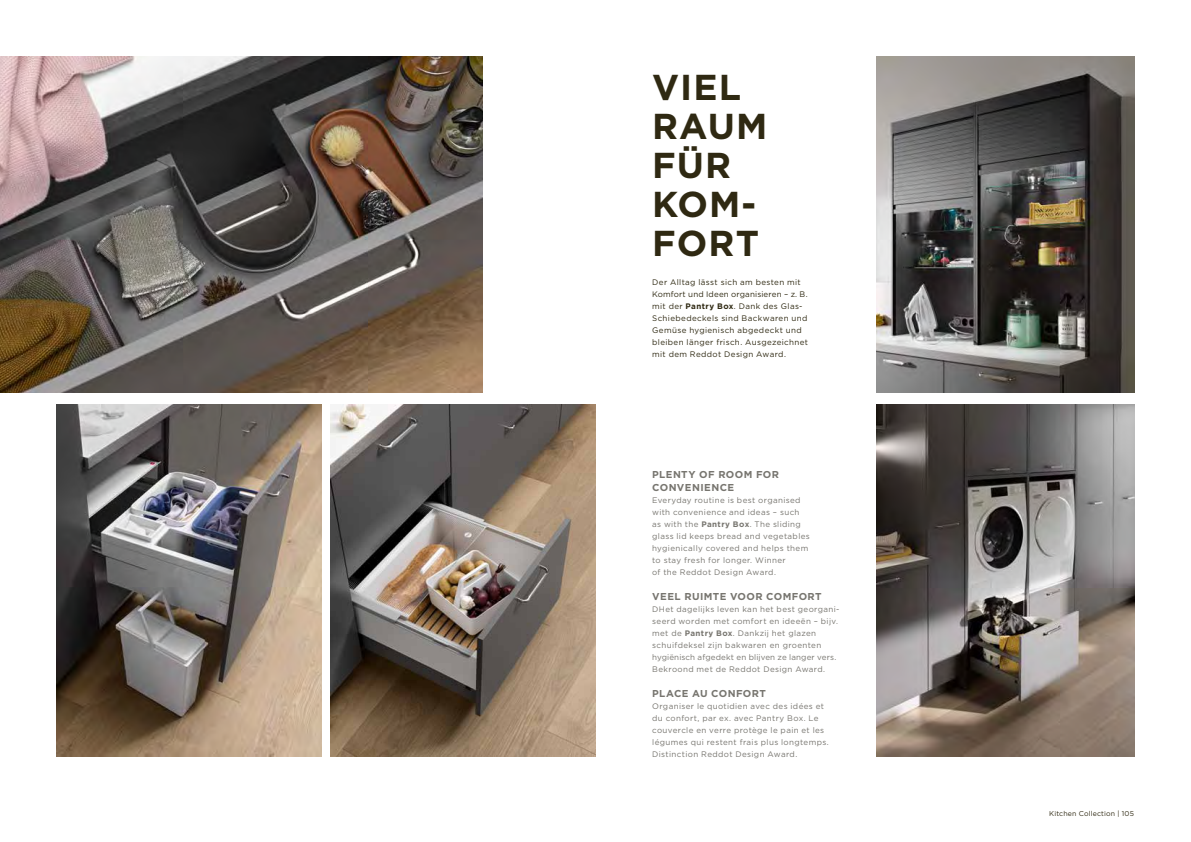
<style>
.page{position:relative;width:1191px;height:842px;background:#fff}
.page>*{position:absolute;margin:0;border:0;box-sizing:border-box;transform-origin:0 0}
.t1{font:700 36px/39px "Gotham";letter-spacing:.03em;color:#2f2912}
.t2{font:700 10px/13px "Gotham";letter-spacing:.045em;color:#77756f}
.t3{font:8px/12px "Gotham";letter-spacing:.045em;color:#77756f}
.t4{font:8px/12px "Gotham";letter-spacing:.045em;color:#2f2912}
.t5{font:7px "Gotham";letter-spacing:.02em;color:#2f2912}
.s1{font-weight:700}
</style>
<div class="page">
<img style="left:57px;top:404px;width:264px;height:353px">
<img style="left:331px;top:404px;width:264px;height:353px">
<img style="left:0;top:57px;width:482px;height:335px">
<img style="left:876px;top:404px;width:258px;height:353px">
<img style="left:876px;top:57px;width:258px;height:335px">
<h1 class="t1" style="left:652px;top:67px;width:117px">VIEL<br>RAUM<br>FÜR<br>KOM-<br>FORT</h1>
<p class="t4" style="left:652px;top:276px;width:157px">Der Alltag lässt sich am besten mit Komfort und Ideen organisieren – z. B. mit der <span class="s1">Pantry Box</span>. Dank des Glas-Schiebedeckels sind Backwaren und Gemüse hygienisch abgedeckt und bleiben länger frisch. Ausgezeichnet mit dem Reddot Design Award.</p>
<p class="t2" style="left:652px;top:468px;width:128px">PLENTY OF ROOM FOR<br>CONVENIENCE</p>
<p class="t3" style="left:652px;top:494px;width:159px">Everyday routine is best organised with convenience and ideas – such as with the <span class="s1">Pantry Box</span>. The sliding glass lid keeps bread and vegetables hygienically covered and helps them to stay fresh for longer. Winner<br>of the Reddot Design Award.</p>
<p class="t2" style="left:652px;top:590px;width:171px">VEEL RUIMTE VOOR COMFORT</p>
<p class="t3" style="left:652px;top:603px;width:189px">DHet dagelijks leven kan het best georgani&shy;seerd worden met comfort en ideeën – bijv. met de <span class="s1">Pantry Box</span>. Dankzij het glazen schuifdeksel zijn bakwaren en groenten hygiënisch afgedekt en blijven ze langer vers.<br>Bekroond met de Reddot Design Award.</p>
<p class="t2" style="left:652px;top:687px;width:115px">PLACE AU CONFORT</p>
<p class="t3" style="left:652px;top:700px;width:178px">Organiser le quotidien avec des idées et du confort, par ex. avec Pantry Box. Le couvercle en verre protège le pain et les légumes qui restent frais plus longtemps.<br>Distinction Reddot Design Award.</p>
<p class="t5" style="left:1049px;top:809px;width:86px">Kitchen Collection | 105</p>
</div>
